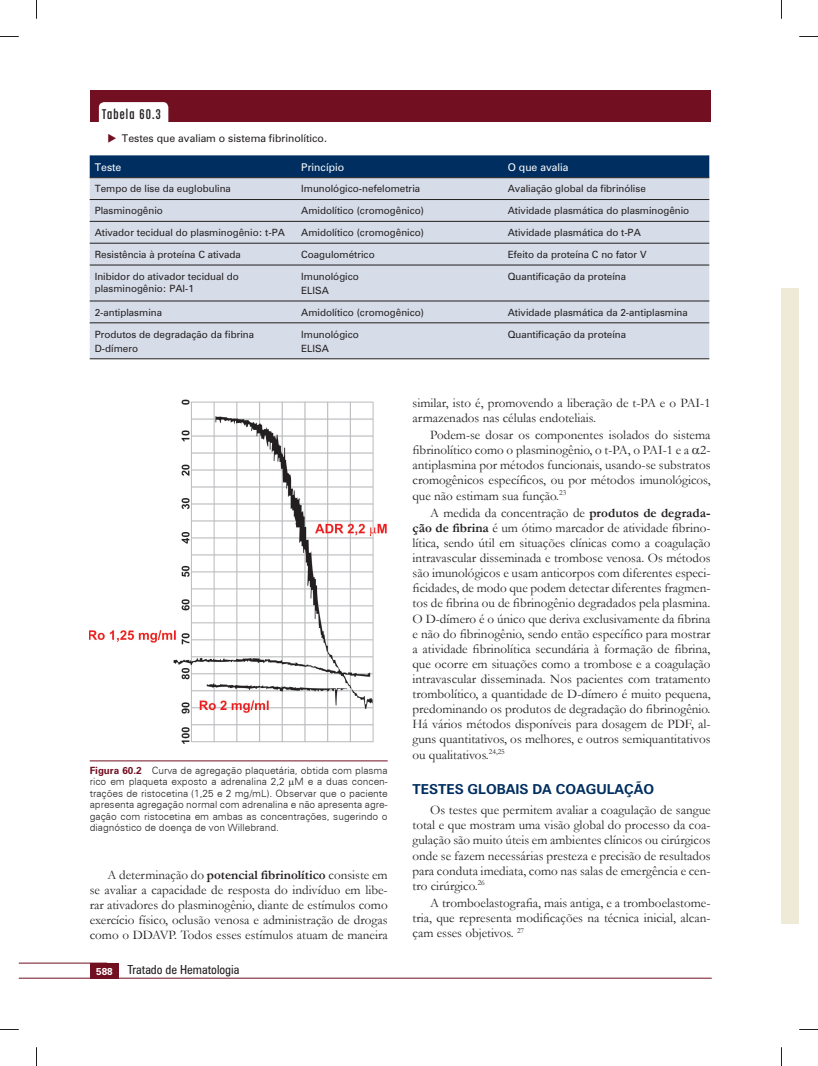
<style>
.page{position:relative;width:818px;height:1066px;background:#fff}
.page>*{position:absolute;margin:0;border:0;box-sizing:border-box;transform-origin:0 0}
.t1{font:15px "Chalet Comprime Cologne Eighty";letter-spacing:.08em;color:#231f20}
.t2{font:700 13.75px "Zurich BT";color:#002e60}
.t3{font:13.12px/15.1px "Garamond";color:#231f20;text-align:justify}
.t4{font:condensed 12.5px "Zurich BT";color:#231f20}
.t5{font:10.62px "Zurich BT";color:#231f20}
.t6{font:10.62px "Zurich BT";color:#fff}
.t7{font:10px/14.1px "Zurich BT";color:#231f20}
.t8{font:300 10px/11.5px "Zurich BT";color:#231f20;text-align:justify}
.s1{color:#720f21}
.s2{font-weight:700;color:#720f21}
.s3{font-weight:700}
.s4{font-weight:700;font-stretch:normal;font-size:10px;color:#fff}
</style>
<div class="page">
<div style="left:90px;top:962px;width:28px;height:16px;background:#720f21"></div>
<hr style="left:19px;top:977px;width:692px;height:1px;background:#720f21">
<hr style="left:19px;top:962px;width:88px;height:1px;background:#720f21">
<div style="left:781px;top:288px;width:17px;height:635px;background:#efead7"></div>
<div style="left:90px;top:90px;width:620px;height:32px;background:#720f21"></div>
<svg style="left:99px;top:102px;width:69px;height:20px"></svg>
<div style="left:90px;top:155px;width:618px;height:22px;background:#002e60"></div>
<div style="left:90px;top:178px;width:618px;height:180px;background:#d6dce8"></div>
<hr style="left:90px;top:199px;width:618px;height:1px;background:#231f20">
<hr style="left:90px;top:221px;width:618px;height:1px;background:#231f20">
<hr style="left:90px;top:243px;width:618px;height:1px;background:#231f20">
<hr style="left:90px;top:264px;width:618px;height:1px;background:#231f20">
<hr style="left:90px;top:300px;width:618px;height:1px;background:#231f20">
<hr style="left:90px;top:322px;width:618px;height:1px;background:#231f20">
<hr style="left:90px;top:177px;width:618px;height:1px;background:#231f20">
<hr style="left:90px;top:358px;width:618px;height:1px;background:#231f20">
<img style="left:90px;top:399px;width:297px;height:345px">
<hr style="left:90px;top:760px;width:297px;height:1px;background:#720f21">
<svg style="left:0;top:36px;width:19px;height:1px"></svg>
<svg style="left:799px;top:36px;width:18px;height:1px"></svg>
<svg style="left:36px;top:0;width:1px;height:19px"></svg>
<svg style="left:36px;top:1047px;width:1px;height:18px"></svg>
<p class="t1" style="left:102px;top:108px;width:60px">Tabela 60.3</p>
<p class="t5" style="left:107px;top:134px;width:221px"><span class="s1">◆</span> Testes que avaliam o sistema fibrinolítico.</p>
<p class="t6" style="left:95px;top:163px;width:28px">Teste</p>
<p class="t6" style="left:301px;top:163px;width:44px">Princípio</p>
<p class="t6" style="left:507px;top:163px;width:62px">O que avalia</p>
<p class="t7" style="left:95px;top:182px;width:137px">Tempo de lise da euglobulina</p>
<p class="t7" style="left:301px;top:182px;width:120px">Imunológico-nefelometria</p>
<p class="t7" style="left:507px;top:182px;width:139px">Avaliação global da fibrinólise</p>
<p class="t7" style="left:95px;top:204px;width:70px">Plasminogênio</p>
<p class="t7" style="left:301px;top:204px;width:124px">Amidolítico (cromogênico)</p>
<p class="t7" style="left:507px;top:204px;width:183px">Atividade plasmática do plasminogênio</p>
<p class="t7" style="left:95px;top:226px;width:191px">Ativador tecidual do plasminogênio: t-PA</p>
<p class="t7" style="left:301px;top:226px;width:124px">Amidolítico (cromogênico)</p>
<p class="t7" style="left:507px;top:226px;width:134px">Atividade plasmática do t-PA</p>
<p class="t7" style="left:95px;top:248px;width:148px">Resistência à proteína C ativada</p>
<p class="t7" style="left:301px;top:248px;width:75px">Coagulométrico</p>
<p class="t7" style="left:507px;top:248px;width:140px">Efeito da proteína C no fator V</p>
<p class="t7" style="left:95px;top:271px;width:145px;line-height:12px">Inibidor do ativador tecidual do plasminogênio: PAI-1</p>
<p class="t7" style="left:301px;top:270px;width:59px">Imunológico<br>ELISA</p>
<p class="t7" style="left:507px;top:270px;width:120px">Quantificação da proteína</p>
<p class="t7" style="left:95px;top:306px;width:69px">2-antiplasmina</p>
<p class="t7" style="left:301px;top:306px;width:124px">Amidolítico (cromogênico)</p>
<p class="t7" style="left:507px;top:306px;width:181px">Atividade plasmática da 2-antiplasmina</p>
<p class="t7" style="left:95px;top:327px;width:161px">Produtos de degradação da fibrina<br>D-dímero</p>
<p class="t7" style="left:301px;top:327px;width:59px">Imunológico<br>ELISA</p>
<p class="t7" style="left:507px;top:327px;width:120px">Quantificação da proteína</p>
<p class="t8" style="left:90px;top:764px;width:299px"><span class="s2">Figura 60.2</span> Curva de agregação plaquetária, obtida com plasma rico em plaqueta exposto a adrenalina 2,2 M e a duas concen&shy;trações de ristocetina (1,25 e 2 mg/mL). Observar que o paciente apresenta agregação normal com adrenalina e não apresenta agre&shy;gação com ristocetina em ambas as concentrações, sugerindo o diagnóstico de doença de von Willebrand.</p>
<p class="t3" style="left:90px;top:866px;width:299px;text-indent:18px">A determinação do <span class="s3">potencial fibrinolítico</span> consiste em se avaliar a capacidade de resposta do indivíduo em libe&shy;rar ativadores do plasminogênio, diante de estímulos como exercício físico, oclusão venosa e administração de drogas como o DDAVP. Todos esses estímulos atuam de maneira</p>
<p class="t4" style="left:96px;top:964px;width:145px"><span class="s4">588</span> Tratado de Hematologia</p>
<p class="t3" style="left:412px;top:395px;width:299px">similar, isto é, promovendo a liberação de t-PA e o PAI-1 armazenados nas células endoteliais.</p>
<p class="t3" style="left:412px;top:427px;width:299px;text-indent:18px">Podem-se dosar os componentes isolados do sistema fibrinolítico como o plasminogênio, o t-PA, o PAI-1 e a 2- antiplasmina por métodos funcionais, usando-se substratos cromogênicos específicos, ou por métodos imunológicos, que não estimam sua função.<sup>23</sup></p>
<p class="t3" style="left:412px;top:505px;width:299px;text-indent:18px">A medida da concentração de <span class="s3">produtos de degrada&shy;ção de fibrina</span> é um ótimo marcador de atividade fibrino&shy;lítica, sendo útil em situações clínicas como a coagulação intravascular disseminada e trombose venosa. Os métodos são imunológicos e usam anticorpos com diferentes especi&shy;ficidades, de modo que podem detectar diferentes fragmen&shy;tos de fibrina ou de fibrinogênio degradados pela plasmina.<br>O D-dímero é o único que deriva exclusivamente da fibrina e não do fibrinogênio, sendo então específico para mostrar a atividade fibrinolítica secundária à formação de fibrina, que ocorre em situações como a trombose e a coagulação intravascular disseminada. Nos pacientes com tratamento trombolítico, a quantidade de D-dímero é muito pequena, predominando os produtos de degradação do fibrinogênio.<br>Há vários métodos disponíveis para dosagem de PDF, al&shy;guns quantitativos, os melhores, e outros semiquantitativos ou qualitativos.<sup>24,25</sup></p>
<p class="t2" style="left:412px;top:783px;width:243px">TESTES GLOBAIS DA COAGULAÇÃO</p>
<p class="t3" style="left:412px;top:802px;width:299px;text-indent:18px">Os testes que permitem avaliar a coagulação de sangue total e que mostram uma visão global do processo da coa&shy;gulação são muito úteis em ambientes clínicos ou cirúrgicos onde se fazem necessárias presteza e precisão de resultados para conduta imediata, como nas salas de emergência e cen&shy;tro cirúrgico.<sup>26</sup></p>
<p class="t3" style="left:412px;top:895px;width:299px;text-indent:18px">A tromboelastografia, mais antiga, e a tromboelastome&shy;tria, que representa modificações na técnica inicial, alcan&shy;çam esses objetivos. <sup>27</sup></p>
</div>
